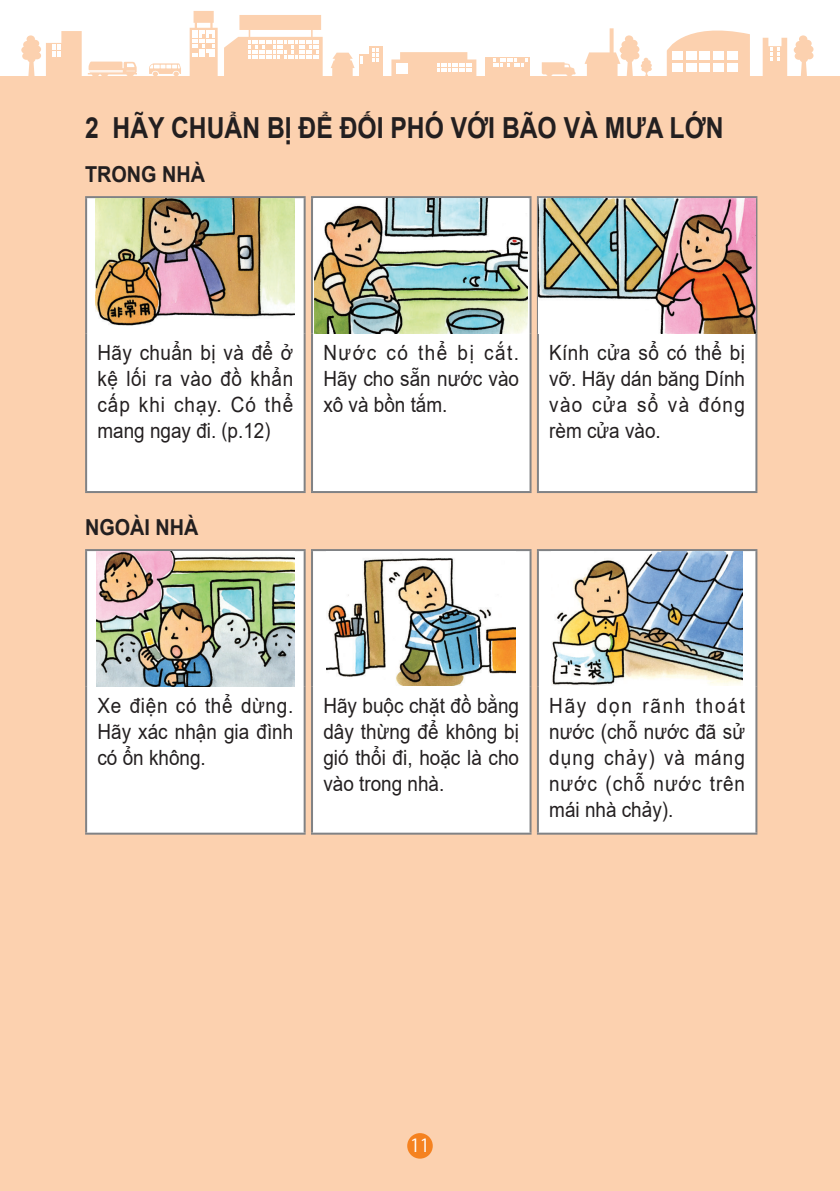
<style>
.page{position:relative;width:840px;height:1191px;background:#fff}
.page>*{position:absolute;margin:0;border:0;box-sizing:border-box;transform-origin:0 0}
.t1{font:700 29px "Arial";color:#231f20;scale:.85 1}
.t2{font:700 22px "Arial";color:#231f20;scale:.9 1}
.t3{font:21px/26px "Arial";color:#231f20;text-align:justify;scale:.9 1}
.t4{font:18px "Koz Go Pr 6 N";color:#fff}
.s1{font-size:20px}
</style>
<div class="page">
<div style="left:0;top:0;width:839px;height:1191px;background:#fcd1af"></div>
<div style="left:0;top:0;width:839px;height:85px;background:#fff"></div>
<div style="left:369px;top:46px;width:14px;height:30px;background:#fcd1af"></div>
<div style="left:359px;top:54px;width:13px;height:22px;background:#fcd1af"></div>
<svg style="left:360px;top:56px;width:2px;height:8px"></svg>
<svg style="left:372px;top:49px;width:6px;height:12px"></svg>
<svg style="left:762px;top:38px;width:24px;height:38px"></svg>
<svg style="left:331px;top:53px;width:23px;height:23px"></svg>
<svg style="left:189px;top:11px;width:28px;height:65px"></svg>
<div style="left:484px;top:57px;width:45px;height:19px;background:#fcd1af"></div>
<svg style="left:493px;top:59px;width:34px;height:8px"></svg>
<svg style="left:224px;top:15px;width:98px;height:61px"></svg>
<svg style="left:541px;top:62px;width:35px;height:14px"></svg>
<svg style="left:391px;top:52px;width:85px;height:24px"></svg>
<div style="left:396px;top:63px;width:12px;height:11px;background:#fff"></div>
<svg style="left:88px;top:62px;width:49px;height:14px"></svg>
<svg style="left:149px;top:63px;width:32px;height:13px"></svg>
<svg style="left:584px;top:28px;width:67px;height:48px"></svg>
<svg style="left:21px;top:31px;width:61px;height:45px"></svg>
<svg style="left:793px;top:35px;width:20px;height:41px"></svg>
<svg style="left:666px;top:30px;width:83px;height:46px"></svg>
<div style="left:685px;top:63px;width:11px;height:9px;background:#fff"></div>
<div style="left:699px;top:63px;width:10px;height:9px;background:#fff"></div>
<div style="left:712px;top:63px;width:11px;height:9px;background:#fff"></div>
<div style="left:726px;top:63px;width:11px;height:9px;background:#fff"></div>
<div style="left:671px;top:63px;width:11px;height:9px;background:#fff"></div>
<div style="left:685px;top:51px;width:11px;height:9px;background:#fff"></div>
<div style="left:699px;top:51px;width:10px;height:9px;background:#fff"></div>
<div style="left:712px;top:51px;width:11px;height:9px;background:#fff"></div>
<div style="left:726px;top:51px;width:11px;height:9px;background:#fff"></div>
<div style="left:671px;top:51px;width:11px;height:9px;background:#fff"></div>
<div style="left:0;top:76px;width:839px;height:9px;background:#fcd1af"></div>
<div style="left:407px;top:1133px;width:25px;height:25px;background:#f58220;border-radius:50%"></div>
<div style="left:87px;top:198px;width:216px;height:293px;background:#fff"></div>
<div style="left:313px;top:198px;width:216px;height:293px;background:#fff"></div>
<div style="left:538px;top:333px;width:217px;height:158px;background:#fff"></div>
<hr style="left:85px;top:196px;width:220px;height:2px;background:#808285">
<hr style="left:85px;top:198px;width:2px;height:135px;background:#808285">
<hr style="left:303px;top:198px;width:2px;height:135px;background:#808285">
<hr style="left:85px;top:333px;width:2px;height:158px;background:#808285">
<hr style="left:303px;top:333px;width:2px;height:158px;background:#808285">
<hr style="left:85px;top:491px;width:220px;height:2px;background:#808285">
<hr style="left:311px;top:196px;width:220px;height:2px;background:#808285">
<hr style="left:311px;top:198px;width:2px;height:135px;background:#808285">
<hr style="left:529px;top:198px;width:2px;height:135px;background:#808285">
<hr style="left:311px;top:333px;width:2px;height:158px;background:#808285">
<hr style="left:529px;top:333px;width:2px;height:158px;background:#808285">
<hr style="left:311px;top:491px;width:220px;height:2px;background:#808285">
<hr style="left:536px;top:196px;width:221px;height:2px;background:#808285">
<hr style="left:536px;top:198px;width:2px;height:135px;background:#808285">
<hr style="left:755px;top:198px;width:2px;height:135px;background:#808285">
<hr style="left:536px;top:333px;width:2px;height:158px;background:#808285">
<hr style="left:755px;top:333px;width:2px;height:158px;background:#808285">
<hr style="left:536px;top:491px;width:221px;height:2px;background:#808285">
<img style="left:96px;top:198px;width:199px;height:128px">
<img style="left:314px;top:198px;width:213px;height:135px">
<img style="left:538px;top:198px;width:217px;height:135px">
<div style="left:87px;top:551px;width:216px;height:281px;background:#fff"></div>
<div style="left:313px;top:551px;width:216px;height:281px;background:#fff"></div>
<div style="left:538px;top:551px;width:217px;height:281px;background:#fff"></div>
<hr style="left:85px;top:549px;width:220px;height:2px;background:#808285">
<hr style="left:85px;top:551px;width:2px;height:135px;background:#808285">
<hr style="left:303px;top:551px;width:2px;height:135px;background:#808285">
<hr style="left:85px;top:686px;width:2px;height:146px;background:#808285">
<hr style="left:303px;top:686px;width:2px;height:146px;background:#808285">
<hr style="left:85px;top:832px;width:220px;height:2px;background:#808285">
<hr style="left:311px;top:549px;width:220px;height:2px;background:#808285">
<hr style="left:311px;top:551px;width:2px;height:135px;background:#808285">
<hr style="left:529px;top:551px;width:2px;height:135px;background:#808285">
<hr style="left:311px;top:686px;width:2px;height:146px;background:#808285">
<hr style="left:529px;top:686px;width:2px;height:146px;background:#808285">
<hr style="left:311px;top:832px;width:220px;height:2px;background:#808285">
<hr style="left:536px;top:549px;width:221px;height:2px;background:#808285">
<hr style="left:536px;top:551px;width:2px;height:135px;background:#808285">
<hr style="left:755px;top:551px;width:2px;height:135px;background:#808285">
<hr style="left:536px;top:686px;width:2px;height:146px;background:#808285">
<hr style="left:755px;top:686px;width:2px;height:146px;background:#808285">
<hr style="left:536px;top:832px;width:221px;height:2px;background:#808285">
<img style="left:97px;top:551px;width:197px;height:135px">
<img style="left:326px;top:551px;width:189px;height:135px">
<img style="left:551px;top:551px;width:191px;height:134px">
<h1 class="t1" style="left:85px;top:108px;width:752px">2 HÃY CHUẨN BỊ ĐỂ ĐỐI PHÓ VỚI BÃO VÀ MƯA LỚN</h1>
<p class="t2" style="left:85px;top:158px;width:135px">TRONG NHÀ</p>
<p class="t3" style="left:97px;top:339px;width:219px">Hãy chuẩn bị và để ở kệ lối ra vào đồ khẩn cấp khi chạy. Có thể mang ngay đi. <span class="s1">(</span>p.12<span class="s1">)</span></p>
<p class="t3" style="left:323px;top:339px;width:219px">Nước có thể bị cắt.<br>Hãy cho sẵn nước vào xô và bồn tắm.</p>
<p class="t3" style="left:549px;top:339px;width:219px">Kính cửa sổ có thể bị vỡ. Hãy dán băng Dính vào cửa sổ và đóng rèm cửa vào.</p>
<p class="t2" style="left:85px;top:511px;width:127px">NGOÀI NHÀ</p>
<p class="t3" style="left:97px;top:692px;width:219px">Xe điện có thể dừng.<br>Hãy xác nhận gia đình có ổn không.</p>
<p class="t3" style="left:323px;top:692px;width:219px">Hãy buộc chặt đồ bằng dây thừng để không bị gió thổi đi, hoặc là cho vào trong nhà.</p>
<p class="t3" style="left:549px;top:692px;width:219px">Hãy dọn rãnh thoát nước (chỗ nước đã sử dụng chảy) và máng nước (chỗ nước trên mái nhà chảy).</p>
<p class="t4" style="left:410px;top:1135px;width:21px">11</p>
</div>
